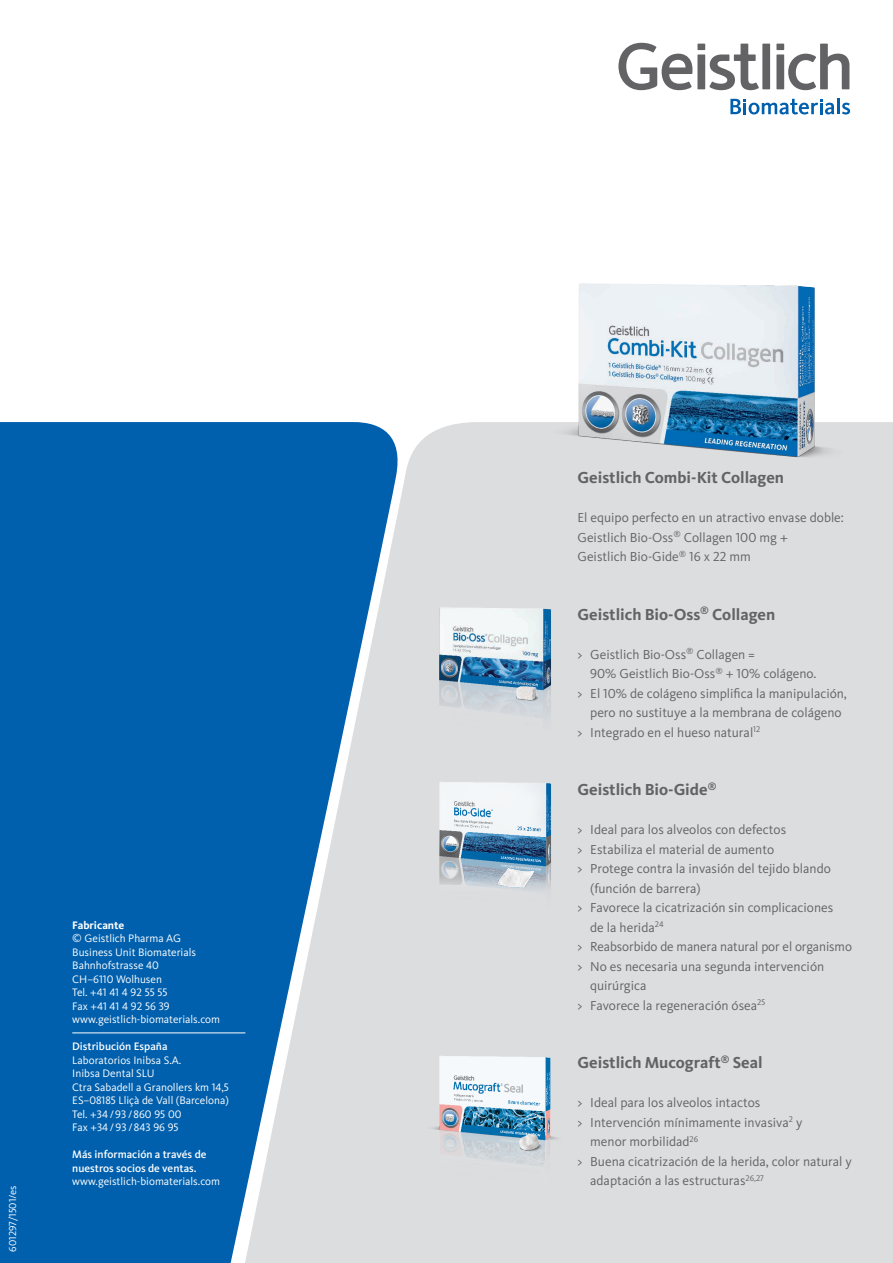
<style>
.page{position:relative;width:893px;height:1263px;background:#fff}
.page>*{position:absolute;margin:0;border:0;box-sizing:border-box;transform-origin:0 0}
.t1{font:700 16.5px "Kievit OT";color:#636366}
.t2{font:13.5px/19.5px "Kievit OT";color:#636366}
.t3{font:11.25px/13.5px "Kievit Pro";color:#fff}
.t4{font:500 11.25px/13.5px "Kievit Pro";color:#fff}
.t5{font:700 11.25px "Kievit OT";color:#fff}
.t6{font:10.5px "Kievit OT";color:#fff}
</style>
<div class="page">
<svg style="left:788px;top:44px;width:61px;height:46px"></svg>
<svg style="left:709px;top:44px;width:50px;height:46px"></svg>
<svg style="left:618px;top:43px;width:75px;height:47px"></svg>
<div style="left:762px;top:44px;width:8px;height:45px;background:#636366"></div>
<div style="left:697px;top:54px;width:8px;height:35px;background:#636366"></div>
<div style="left:697px;top:44px;width:8px;height:6px;background:#636366"></div>
<div style="left:776px;top:54px;width:8px;height:35px;background:#636366"></div>
<div style="left:776px;top:44px;width:8px;height:6px;background:#636366"></div>
<hr style="left:837px;top:99px;width:3px;height:15px;background:#0160ae">
<svg style="left:842px;top:103px;width:8px;height:11px"></svg>
<svg style="left:730px;top:99px;width:104px;height:15px"></svg>
<div style="left:403px;top:422px;width:490px;height:841px;background:#dcdddf"></div>
<svg style="left:0;top:422px;width:403px;height:841px;background:#2f7bb9"></svg>
<img style="left:422px;top:766px;width:151px;height:141px">
<img style="left:427px;top:592px;width:147px;height:138px">
<img style="left:511px;top:676px;width:33px;height:33px">
<img style="left:427px;top:1040px;width:150px;height:141px">
<img style="left:513px;top:1126px;width:34px;height:33px">
<img style="left:551px;top:283px;width:336px;height:190px">
<hr style="left:72px;top:1032px;width:173px;height:1px;background:#fff">
<p class="t6" style="left:6px;top:1251px;width:68px;rotate:-90deg">601297/1501/es</p>
<p class="t5" style="left:72px;top:918px;width:54px">Fabricante</p>
<p class="t3" style="left:72px;top:931px;width:149px">© Geistlich Pharma AG<br>Business Unit Biomaterials<br>Bahnhofstrasse 40<br>CH–6110 Wolhusen<br>Tel. +41 41 4 92 55 55<br>Fax +41 41 4 92 56 39 www.geistlich-biomaterials.com</p>
<p class="t4" style="left:72px;top:1039px;width:97px">Distribución España</p>
<p class="t3" style="left:72px;top:1053px;width:158px">Laboratorios Inibsa S.A.<br>Inibsa Dental SLU<br>Ctra Sabadell a Granollers km 14,5<br>ES–08185 Lliçà de Vall (Barcelona)<br>Tel. +34/93/ 860 95 00<br>Fax +34/93/ 843 96 95</p>
<p class="t4" style="left:72px;top:1147px;width:136px">Más información a través de nuestros socios de ventas.</p>
<p class="t3" style="left:72px;top:1174px;width:149px">www.geistlich-biomaterials.com</p>
<p class="t1" style="left:577px;top:468px;width:208px">Geistlich Combi-Kit Collagen</p>
<p class="t2" style="left:577px;top:508px;width:268px">El equipo perfecto en un atractivo envase doble:<br>Geistlich Bio-Oss<sup>®</sup> Collagen 100 mg +<br>Geistlich Bio-Gide<sup>®</sup> 16 x 22 mm</p>
<p class="t1" style="left:577px;top:604px;width:199px">Geistlich Bio-Oss<sup>®</sup> Collagen</p>
<p class="t2" style="left:577px;top:644px;width:179px">&gt; Geistlich Bio-Oss<sup>®</sup> Collagen =</p>
<p class="t2" style="left:590px;top:664px;width:228px">90% Geistlich Bio-Oss<sup>®</sup> + 10% colágeno.</p>
<p class="t2" style="left:577px;top:683px;width:271px">&gt; El 10% de colágeno simplifica la manipulación,</p>
<p class="t2" style="left:590px;top:703px;width:253px">pero no sustituye a la membrana de colágeno</p>
<p class="t2" style="left:577px;top:722px;width:184px">&gt; Integrado en el hueso natural<sup>12</sup></p>
<p class="t1" style="left:577px;top:780px;width:140px">Geistlich Bio-Gide<sup>®</sup></p>
<p class="t2" style="left:577px;top:820px;width:210px">&gt; Ideal para los alveolos con defectos</p>
<p class="t2" style="left:577px;top:839px;width:198px">&gt; Estabiliza el material de aumento</p>
<p class="t2" style="left:577px;top:859px;width:255px">&gt; Protege contra la invasión del tejido blando</p>
<p class="t2" style="left:590px;top:878px;width:112px">(función de barrera)</p>
<p class="t2" style="left:577px;top:898px;width:257px">&gt; Favorece la cicatrización sin complicaciones</p>
<p class="t2" style="left:590px;top:917px;width:75px">de la herida<sup>24</sup></p>
<p class="t2" style="left:577px;top:937px;width:276px">&gt; Reabsorbido de manera natural por el organismo</p>
<p class="t2" style="left:577px;top:956px;width:248px">&gt; No es necesaria una segunda intervención</p>
<p class="t2" style="left:590px;top:976px;width:58px">quirúrgica</p>
<p class="t2" style="left:577px;top:995px;width:189px">&gt; Favorece la regeneración ósea<sup>25</sup></p>
<p class="t1" style="left:577px;top:1053px;width:187px">Geistlich Mucograft<sup>®</sup> Seal</p>
<p class="t2" style="left:577px;top:1093px;width:184px">&gt; Ideal para los alveolos intactos</p>
<p class="t2" style="left:577px;top:1112px;width:226px">&gt; Intervención mínimamente invasiva<sup>2</sup> y</p>
<p class="t2" style="left:590px;top:1132px;width:109px">menor morbilidad<sup>26</sup></p>
<p class="t2" style="left:577px;top:1151px;width:276px">&gt; Buena cicatrización de la herida, color natural y</p>
<p class="t2" style="left:590px;top:1171px;width:175px">adaptación a las estructuras<sup>26,27</sup></p>
</div>
